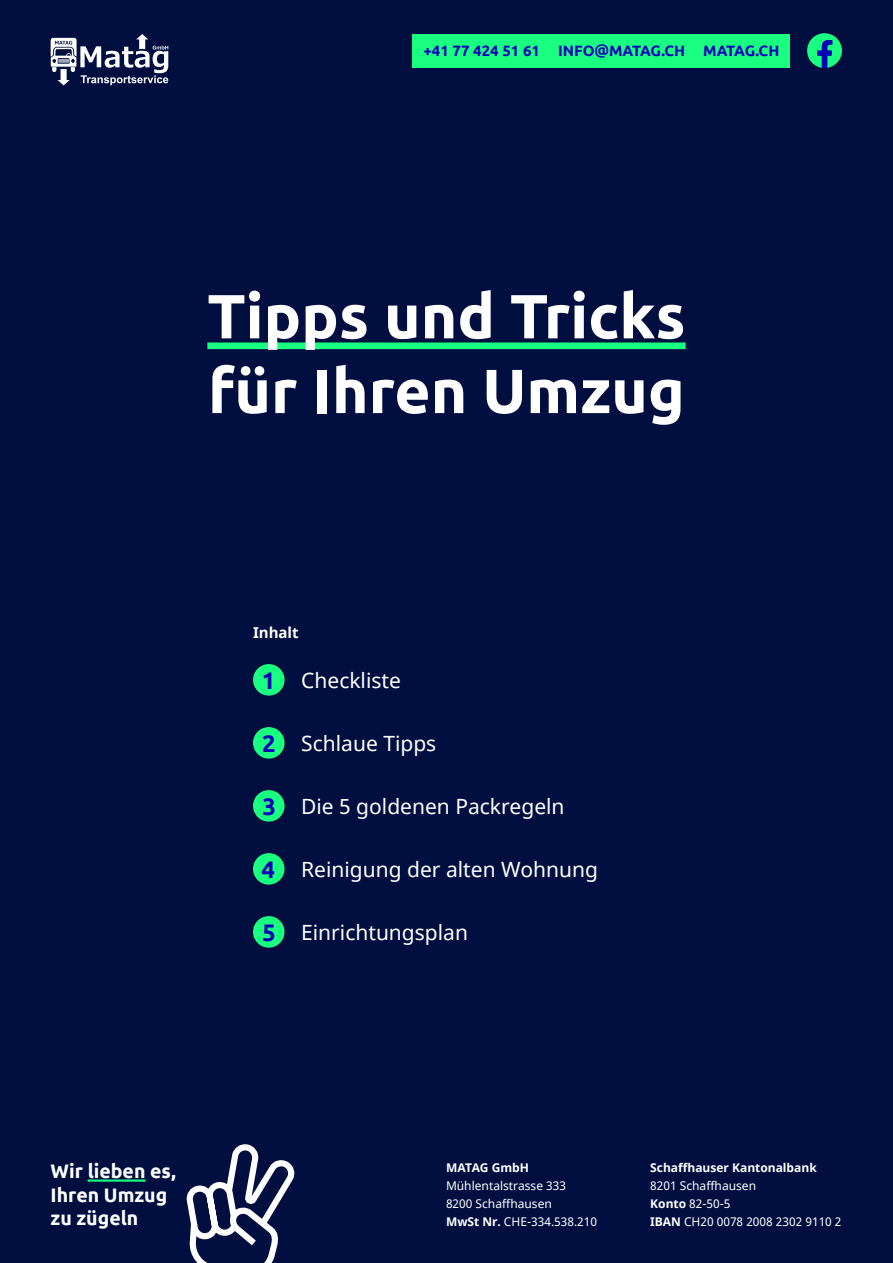
<style>
.page{position:relative;width:893px;height:1263px;background:#000f40}
.page>*{position:absolute;margin:0;border:0;box-sizing:border-box;transform-origin:0 0}
.t1{font:700 62.25px/74.7px "Ubuntu";color:#fff}
.t2{font:700 24px "Ubuntu";color:#0303b8}
.t3{font:21px "Noto Sans";color:#fff}
.t4{font:700 19.5px/23.4px "Ubuntu";color:#fff}
.t5{font:700 15px "Ubuntu";color:#0303b8}
.t6{font:700 15px "Noto Sans";color:#fff}
.t7{font:12px/18px "Noto Sans";color:#fff}
.t8{font:700 12px "Noto Sans";color:#fff}
.s1{font-weight:700}
</style>
<div class="page">
<svg style="left:51px;top:34px;width:117px;height:51px"></svg>
<hr style="left:88px;top:1179px;width:58px;height:3px;background:#1aff80">
<svg style="left:807px;top:33px;width:35px;height:35px"></svg>
<div style="left:413px;top:34px;width:377px;height:33px;background:#1aff80"></div>
<svg style="left:186px;top:1144px;width:109px;height:119px"></svg>
<div style="left:207px;top:342px;width:479px;height:7px;background:#1aff80"></div>
<div style="left:253px;top:664px;width:32px;height:32px;background:#1aff80;border-radius:50%"></div>
<div style="left:253px;top:853px;width:31px;height:32px;background:#1aff80;border-radius:50%"></div>
<div style="left:253px;top:727px;width:32px;height:32px;background:#1aff80;border-radius:50%"></div>
<div style="left:253px;top:916px;width:31px;height:32px;background:#1aff80;border-radius:50%"></div>
<div style="left:253px;top:790px;width:32px;height:32px;background:#1aff80;border-radius:50%"></div>
<p class="t5" style="left:423px;top:41px;width:357px">+41 77 424 51 61 INFO@MATAG.CH MATAG.CH</p>
<h1 class="t1" style="left:207px;top:278px;width:480px">Tipps und Tricks für Ihren Umzug</h1>
<p class="t6" style="left:253px;top:622px;width:47px">Inhalt</p>
<h2 class="t2" style="left:262px;top:666px;width:15px">1</h2>
<h3 class="t3" style="left:301px;top:666px;width:101px">Checkliste</h3>
<h2 class="t2" style="left:262px;top:729px;width:15px">2</h2>
<h3 class="t3" style="left:301px;top:729px;width:137px">Schlaue Tipps</h3>
<h2 class="t2" style="left:262px;top:792px;width:15px">3</h2>
<h3 class="t3" style="left:301px;top:792px;width:265px">Die 5 goldenen Packregeln</h3>
<h2 class="t2" style="left:262px;top:855px;width:15px">4</h2>
<h3 class="t3" style="left:301px;top:855px;width:298px">Reinigung der alten Wohnung</h3>
<h2 class="t2" style="left:262px;top:918px;width:15px">5</h2>
<h3 class="t3" style="left:301px;top:918px;width:168px">Einrichtungsplan</h3>
<h3 class="t4" style="left:51px;top:1159px;width:127px">Wir lieben es,<br>Ihren Umzug zu zügeln</h3>
<p class="t8" style="left:446px;top:1159px;width:84px">MATAG GmbH</p>
<p class="t7" style="left:446px;top:1177px;width:153px">Mühlentalstrasse 333<br>8200 Schaffhausen<br><span class="s1">MwSt Nr.</span> CHE-334.538.210</p>
<p class="t8" style="left:650px;top:1159px;width:168px">Schaffhauser Kantonalbank</p>
<p class="t7" style="left:650px;top:1177px;width:193px">8201 Schaffhausen<br><span class="s1">Konto</span> 82-50-5<br><span class="s1">IBAN</span> CH20 0078 2008 2302 9110 2</p>
</div>
